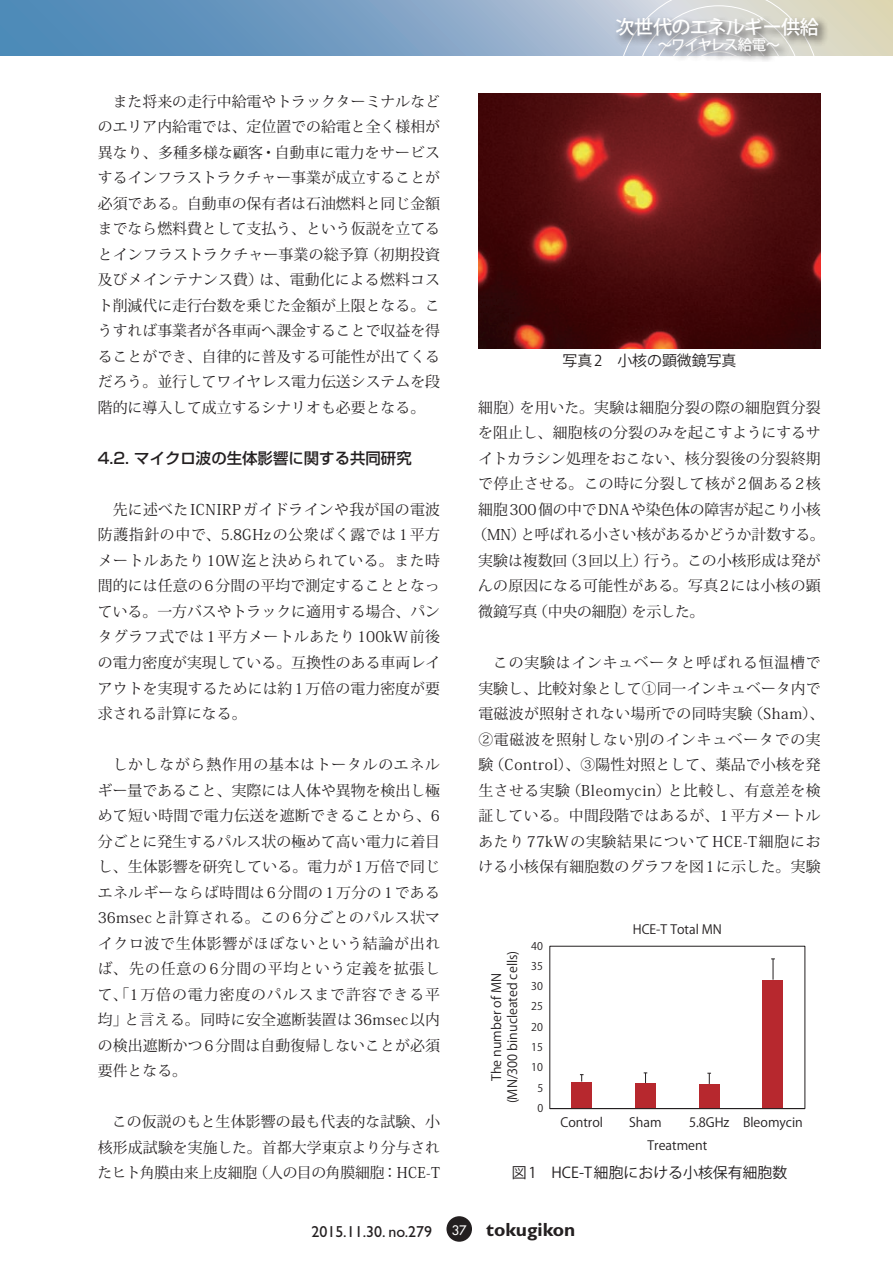
<style>
.page{position:relative;width:893px;height:1263px;background:#fff}
.page>*{position:absolute;margin:0;border:0;box-sizing:border-box;transform-origin:0 0}
.t1{font:500 19.2px "Koz Go Pro";letter-spacing:-.035em;color:#fff}
.t2{font:15.9px "Gill Sans";color:#231f20}
.特集小見出し2{font:500 15.45px "Shin Go Pro";color:#231f20}
.特集本文{font:14.85px/25.5px "Koz Min Pro";letter-spacing:.005em;color:#231f20;text-align:justify}
.特集本文-2{font:14.85px/25.5px "Koz Min Pro";letter-spacing:.03em;color:#231f20}
.図タイトル{font:14.85px "Koz Go Pro";color:#231f20}
.特集本文-3{font:14.85px "Koz Min Pro";letter-spacing:-.025em;color:#231f20}
.特集本文-4{font:14.85px "Koz Min Pro";letter-spacing:-.015em;color:#231f20}
.t3{font:500 14.4px "Koz Go Pro";letter-spacing:-.06em;color:#fff}
.t4{font:12.75px/15.9px "Koz Go Pro";color:#231f20;text-align:center}
.t5{font:10.65px "Koz Go Pro";color:#231f20}
.s1{font-family:"Futura";font-size:12.75px;color:#fff}
.s2{font-weight:700;font-size:19.2px}
</style>
<div class="page">
<div style="left:446px;top:1216px;width:26px;height:26px;background:#231f20;border-radius:50%"></div>
<svg style="left:0;top:0;width:893px;height:55px;background:#80a4c2"></svg>
<img style="left:478px;top:94px;width:343px;height:255px">
<div style="left:763px;top:979px;width:20px;height:129px;background:#b7282e"></div>
<div style="left:699px;top:1084px;width:20px;height:24px;background:#b7282e"></div>
<div style="left:635px;top:1083px;width:20px;height:25px;background:#b7282e"></div>
<div style="left:572px;top:1081px;width:20px;height:27px;background:#b7282e"></div>
<svg style="left:580px;top:1074px;width:3px;height:7px"></svg>
<svg style="left:644px;top:1072px;width:3px;height:11px"></svg>
<svg style="left:707px;top:1073px;width:4px;height:11px"></svg>
<svg style="left:771px;top:958px;width:4px;height:22px"></svg>
<hr style="left:550px;top:1108px;width:255px;height:1px;background:#231f20">
<svg style="left:618px;top:0;width:199px;height:14px;background:#d9dad7"></svg>
<div style="left:613px;top:14px;width:216px;height:47px;background:#231f20;opacity:.8"></div>
<p class="特集本文" style="left:98px;top:88px;width:344px;text-indent:15px">また将来の走行中給電やトラックターミナルなどのエリア内給電では、定位置での給電と全く様相が異なり、多種多様な顧客・自動車に電力をサービスするインフラストラクチャー事業が成立することが必須である。自動車の保有者は石油燃料と同じ金額までなら燃料費として支払う、という仮説を立てるとインフラストラクチャー事業の総予算（初期投資及びメインテナンス費）は、電動化による燃料コスト削減代に走行台数を乗じた金額が上限となる。こうすれば事業者が各車両へ課金することで収益を得ることができ、自律的に普及する可能性が出てくるだろう。並行してワイヤレス電力伝送システムを段階的に導入して成立するシナリオも必要となる。</p>
<p class="特集小見出し2" style="left:98px;top:446px;width:315px">4.2. マイクロ波の生体影響に関する共同研究</p>
<p class="特集本文" style="left:98px;top:496px;width:344px">　先に述べた ICNIRPガイドラインや我が国の電波防護指針の中で、5.8GHzの公衆ばく露では1平方メートルあたり 10W迄と決められている。また時間的には任意の 6分間の平均で測定することとなっている。一方バスやトラックに適用する場合、パンタグラフ式では 1平方メートルあたり 100kW前後の電力密度が実現している。互換性のある車両レイアウトを実現するためには約1万倍の電力密度が要求される計算になる。</p>
<p class="特集本文" style="left:98px;top:751px;width:344px">　しかしながら熱作用の基本はトータルのエネルギー量であること、実際には人体や異物を検出し極めて短い時間で電力伝送を遮断できることから、6分ごとに発生するパルス状の極めて高い電力に着目し、生体影響を研究している。電力が 1万倍で同じエネルギーならば時間は6分間の1万分の1である36msecと計算される。この 6分ごとのパルス状マイクロ波で生体影響がほぼないという結論が出れば、先の任意の 6分間の平均という定義を拡張して、「1万倍の電力密度のパルスまで許容できる平均」と言える。同時に安全遮断装置は 36msec以内の検出遮断かつ 6分間は自動復帰しないことが必須要件となる。</p>
<p class="特集本文" style="left:98px;top:1108px;width:344px">　この仮説のもと生体影響の最も代表的な試験、小核形成試験を実施した。首都大学東京より分与されたヒト角膜由来上皮細胞（人の目の角膜細胞：HCE-T</p>
<p class="t1" style="left:616px;top:14px;width:205px">次世代のエネルギー供給</p>
<p class="t3" style="left:658px;top:35px;width:124px">〜ワイヤレス給電〜</p>
<p class="図タイトル" style="left:563px;top:351px;width:175px">写真 2　小核の顕微鏡写真</p>
<p class="特集本文" style="left:478px;top:394px;width:344px">細胞）を用いた。実験は細胞分裂の際の細胞質分裂</p>
<p class="特集本文" style="left:478px;top:420px;width:344px">を阻止し、細胞核の分裂のみを起こすようにするサ</p>
<p class="特集本文" style="left:478px;top:445px;width:344px">イトカラシン処理をおこない、核分裂後の分裂終期</p>
<p class="特集本文" style="left:478px;top:471px;width:344px">で停止させる。この時に分裂して核が 2個ある2核</p>
<p class="特集本文" style="left:478px;top:496px;width:344px">細胞300個の中でDNAや染色体の障害が起こり小核</p>
<p class="特集本文-3" style="left:472px;top:524px;width:354px">（MN）と呼ばれる小さい核があるかどうか計数する。</p>
<p class="特集本文" style="left:478px;top:547px;width:344px">実験は複数回（3回以上）行う。この小核形成は発が</p>
<p class="特集本文" style="left:478px;top:573px;width:344px">んの原因になる可能性がある。写真2には小核の顕</p>
<p class="特集本文-4" style="left:478px;top:601px;width:228px">微鏡写真（中央の細胞）を示した。</p>
<p class="特集本文-2" style="left:478px;top:649px;width:348px;text-indent:15px">この実験はインキュベータと呼ばれる恒温槽で実験し、比較対象として①同一インキュベータ内で電磁波が照射されない場所での同時実験（Sham）、<br>②電磁波を照射しない別のインキュベータでの実験（Control）、③陽性対照として、薬品で小核を発生させる実験（Bleomycin）と比較し、有意差を検証している。中間段階ではあるが、1平方メートルあたり 77kWの実験結果について HCE-T細胞における小核保有細胞数のグラフを図1に示した。実験</p>
<p class="t4" style="left:489px;top:1103px;width:154px;rotate:-90deg">The number of MN (MN/300 binucleated cells)</p>
<p class="t5" style="left:531px;top:939px;width:13px">40</p>
<p class="t5" style="left:531px;top:959px;width:13px">35</p>
<p class="t5" style="left:531px;top:979px;width:13px">30</p>
<p class="t5" style="left:531px;top:1000px;width:13px">25</p>
<p class="t5" style="left:531px;top:1020px;width:13px">20</p>
<p class="t5" style="left:531px;top:1040px;width:13px">15</p>
<p class="t5" style="left:531px;top:1060px;width:13px">10</p>
<p class="t5" style="left:537px;top:1081px;width:7px">5</p>
<p class="t5" style="left:537px;top:1101px;width:7px">0</p>
<p class="t4" style="left:633px;top:921px;width:91px">HCE-T Total MN</p>
<p class="t4" style="left:560px;top:1114px;width:44px">Control</p>
<p class="t4" style="left:629px;top:1114px;width:34px">Sham</p>
<p class="t4" style="left:689px;top:1114px;width:115px">5.8GHz Bleomycin</p>
<p class="t4" style="left:647px;top:1137px;width:61px">Treatment</p>
<p class="図タイトル" style="left:512px;top:1163px;width:277px">図1 HCE-T 細胞における小核保有細胞数</p>
<p class="t2" style="left:311px;top:1222px;width:265px">2015.11.30. no.279 <span class="s1">37</span> <span class="s2">tokugikon</span></p>
</div>
